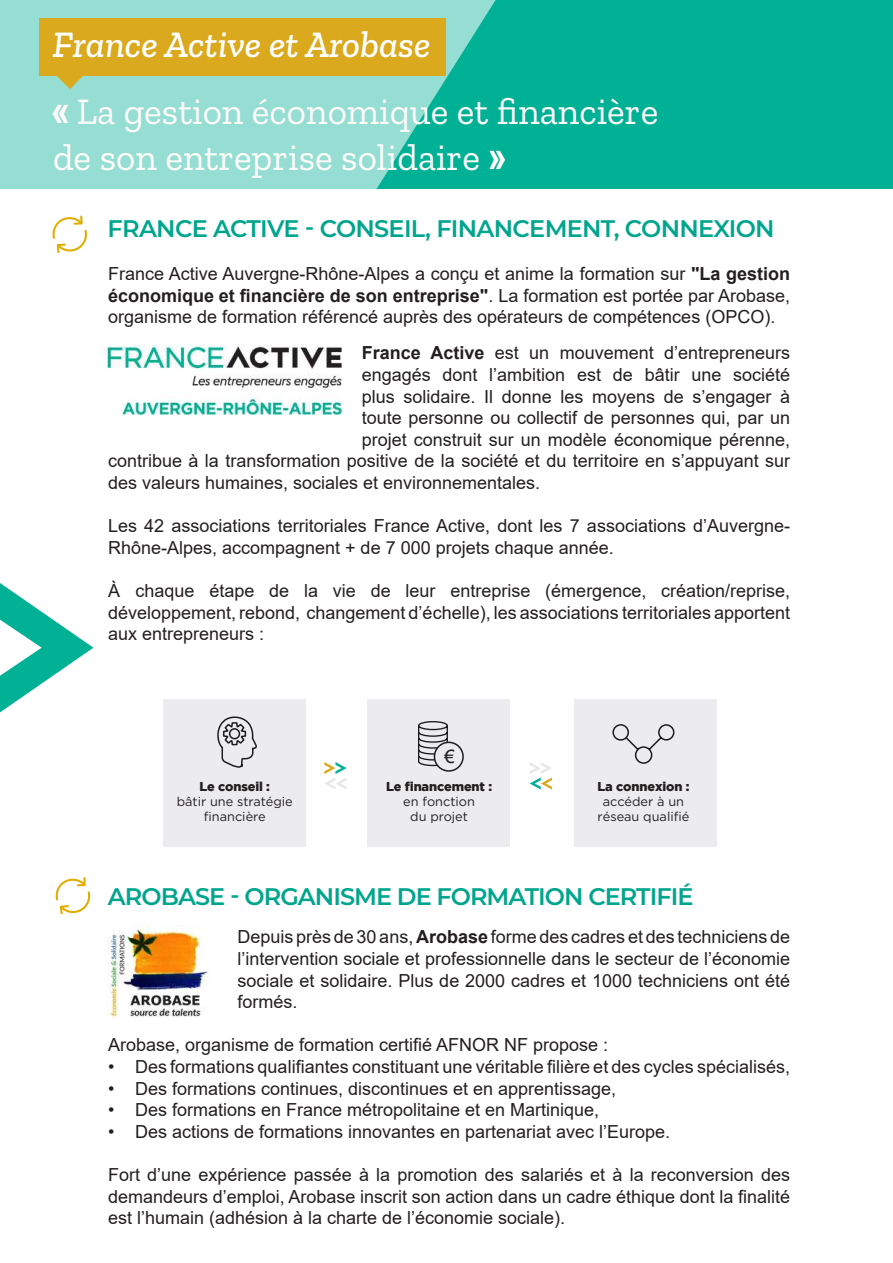
<style>
.page{position:relative;width:893px;height:1263px;background:#fff}
.page>*{position:absolute;margin:0;border:0;box-sizing:border-box;transform-origin:0 0}
.t1{font:37.5px "Zilla Slab";color:#fefaf9}
.t2{font:37.5px "Zilla Slab";color:#fffefa}
.t3{font:italic 500 37.5px "Zilla Slab";color:#fff}
.t4{font:600 24px "Montserrat";letter-spacing:-.04em;color:#00a58d}
.t5{font:18.45px "Arial";color:#231f20}
.t6{font:18px/21.6px "Arial";color:#231f20;text-align:justify}
.t7{font:12.75px/15px "Gotham HTF";color:#231f20;text-align:center}
.t8{font:900 12.75px "Gotham";letter-spacing:-.01em;color:#231f20}
.s1{font-weight:700}
</style>
<div class="page">
<svg style="left:52px;top:216px;width:35px;height:36px"></svg>
<div style="left:0;top:0;width:893px;height:189px;background:#00b195"></div>
<svg style="left:0;top:0;width:496px;height:189px;fill:#96ded3"></svg>
<div style="left:39px;top:18px;width:407px;height:58px;background:#dba91e"></div>
<svg style="left:45px;top:76px;width:55px;height:13px"></svg>
<img style="left:101px;top:344px;width:242px;height:72px">
<img style="left:107px;top:926px;width:101px;height:92px">
<svg style="left:0;top:583px;width:93px;height:130px"></svg>
<div style="left:163px;top:699px;width:142px;height:148px;background:#ececee"></div>
<div style="left:367px;top:699px;width:142px;height:148px;background:#ececee"></div>
<div style="left:575px;top:699px;width:142px;height:148px;background:#ececee"></div>
<svg style="left:324px;top:762px;width:23px;height:27px"></svg>
<svg style="left:530px;top:762px;width:22px;height:27px"></svg>
<svg style="left:612px;top:724px;width:63px;height:40px"></svg>
<svg style="left:217px;top:716px;width:40px;height:52px"></svg>
<div style="left:229px;top:728px;width:11px;height:11px;border:2px solid #1c1c1c;border-radius:50%"></div>
<svg style="left:418px;top:721px;width:31px;height:46px"></svg>
<div style="left:434px;top:742px;width:29px;height:29px;background:#ececee;border-radius:50%"></div>
<div style="left:434px;top:742px;width:30px;height:30px;border:2px solid #1c1c1c;border-radius:50%"></div>
<svg style="left:55px;top:877px;width:36px;height:37px"></svg>
<h1 class="t3" style="left:53px;top:24px;width:380px">France Active et Arobase</h1>
<h1 class="t1" style="left:52px;top:91px;width:608px"><span class="s1">«</span> La gestion économique et financière</h1>
<h1 class="t2" style="left:53px;top:136px;width:455px">de son entreprise solidaire <span class="s1">»</span></h1>
<h2 class="t4" style="left:108px;top:211px;width:668px">FRANCE ACTIVE - CONSEIL, FINANCEMENT, CONNEXION</h2>
<p class="t6" style="left:108px;top:263px;width:684px">France Active Auvergne-Rhône-Alpes a conçu et anime la formation sur <span class="s1">"La gestion économique et financière de son entreprise"</span>. La formation est portée par Arobase, organisme de formation référencé auprès des opérateurs de compétences (OPCO).</p>
<p class="t6" style="left:362px;top:342px;width:430px"><span class="s1">France Active</span> est un mouvement d’entrepreneurs</p>
<p class="t6" style="left:362px;top:364px;width:430px">engagés dont l’ambition est de bâtir une société</p>
<p class="t6" style="left:362px;top:385px;width:430px">plus solidaire. Il donne les moyens de s’engager à</p>
<p class="t6" style="left:362px;top:407px;width:430px">toute personne ou collectif de personnes qui, par un</p>
<p class="t6" style="left:362px;top:429px;width:430px">projet construit sur un modèle économique pérenne,</p>
<p class="t6" style="left:108px;top:450px;width:684px">contribue à la transformation positive de la société et du territoire en s’appuyant sur</p>
<p class="t6" style="left:108px;top:472px;width:434px">des valeurs humaines, sociales et environnementales.</p>
<p class="t6" style="left:108px;top:515px;width:684px">Les 42 associations territoriales France Active, dont les 7 associations d’Auvergne-<br>Rhône-Alpes, accompagnent + de 7 000 projets chaque année.</p>
<p class="t6" style="left:108px;top:580px;width:684px">À chaque étape de la vie de leur entreprise (émergence, création/reprise, développement, rebond, changement d’échelle), les associations territoriales apportent aux entrepreneurs :</p>
<p class="t8" style="left:199px;top:779px;width:72px">Le conseil :</p>
<p class="t7" style="left:177px;top:793px;width:118px">bâtir une stratégie financière</p>
<p class="t5" style="left:445px;top:743px;width:12px">€</p>
<p class="t8" style="left:386px;top:779px;width:108px">Le financement :</p>
<p class="t7" style="left:403px;top:793px;width:73px">en fonction du projet</p>
<p class="t8" style="left:597px;top:779px;width:93px">La connexion :</p>
<p class="t7" style="left:598px;top:793px;width:93px">accéder à un réseau qualifié</p>
<h2 class="t4" style="left:108px;top:880px;width:587px">AROBASE - ORGANISME DE FORMATION CERTIFIÉ</h2>
<p class="t6" style="left:237px;top:926px;width:554px">Depuis près de 30 ans, <span class="s1">Arobase</span> forme des cadres et des techniciens de l’intervention sociale et professionnelle dans le secteur de l’économie sociale et solidaire. Plus de 2000 cadres et 1000 techniciens ont été formés.</p>
<p class="t6" style="left:108px;top:1034px;width:502px">Arobase, organisme de formation certifié AFNOR NF propose :</p>
<p class="t6" style="left:108px;top:1056px;width:684px">• Des formations qualifiantes constituant une véritable filière et des cycles spécialisés,</p>
<p class="t6" style="left:108px;top:1077px;width:510px">• Des formations continues, discontinues et en apprentissage,</p>
<p class="t6" style="left:108px;top:1099px;width:493px">• Des formations en France métropolitaine et en Martinique,</p>
<p class="t6" style="left:108px;top:1120px;width:564px">• Des actions de formations innovantes en partenariat avec l’Europe.</p>
<p class="t6" style="left:108px;top:1164px;width:684px">Fort d’une expérience passée à la promotion des salariés et à la reconversion des demandeurs d’emploi, Arobase inscrit son action dans un cadre éthique dont la finalité est l’humain (adhésion à la charte de l’économie sociale).</p>
</div>
